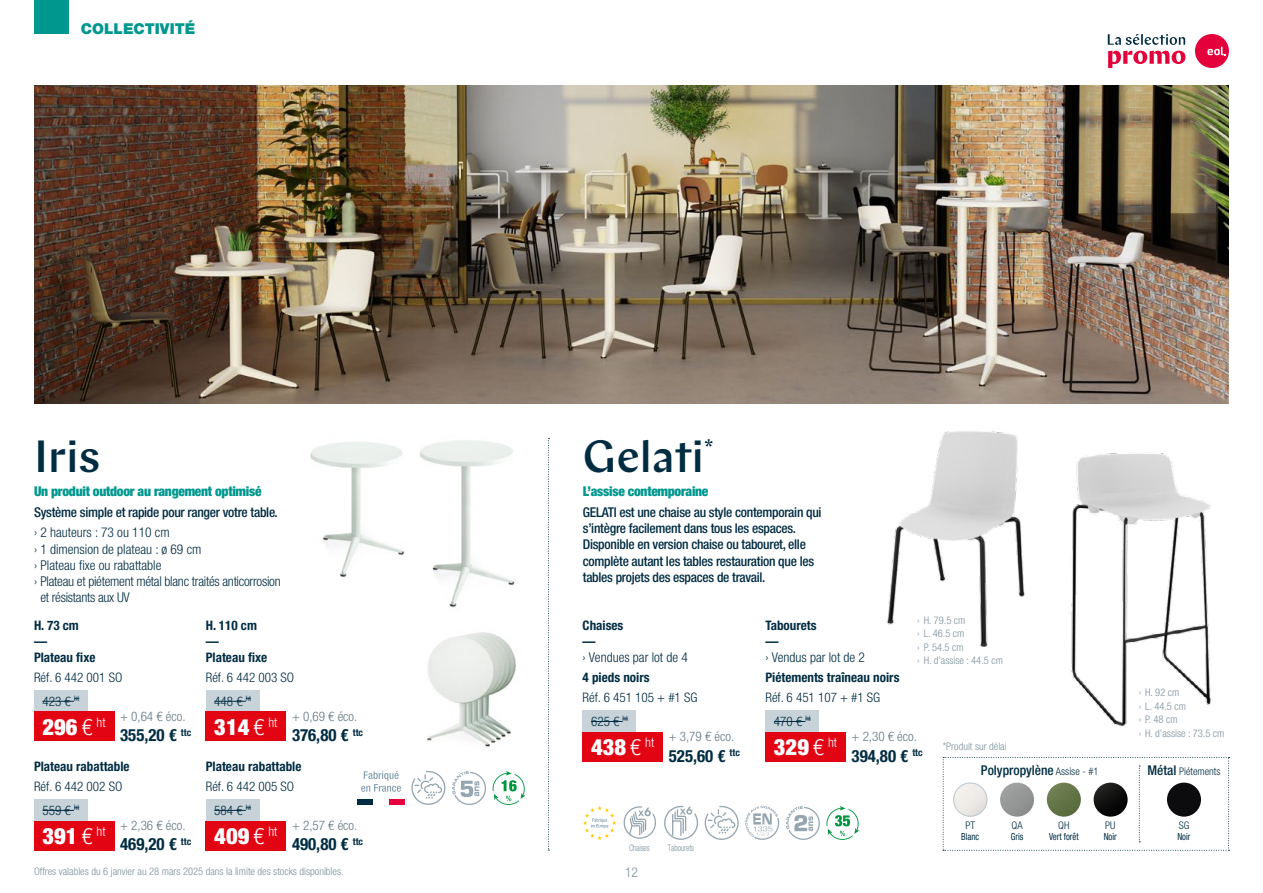
<style>
.page{position:relative;width:1263px;height:893px;background:#fff}
.page>*{position:absolute;margin:0;border:0;box-sizing:border-box;transform-origin:0 0}
.t1{font:500 45px "Chap";color:#002c42}
.t2{font:900 condensed 22.5px "Helvetica Neue LT Std";color:#fff}
.t3{font:700 condensed 16.8px "Helvetica Neue LT Std";color:#002c42}
.t4{font:900 15px "Helvetica Neue LT Std";color:#00978f}
.t5{font:500 condensed 13.5px/16.2px "Helvetica Neue LT Std";letter-spacing:-.02em;color:#002c42}
.t6{font:300 condensed 13.5px "Helvetica Neue LT Std";color:#002c42}
.t7{font:300 condensed 13.5px "Helvetica Neue LT Std";letter-spacing:-.02em;color:#002c42}
.t8{font:900 condensed 13.5px "Helvetica Neue LT Std";letter-spacing:-.02em;color:#00978f}
.t9{font:500 condensed 13.5px "Helvetica Neue LT Std";color:#002c42}
.t10{font:300 condensed 13.5px "Helvetica Neue LT Std";color:#7c909b}
.t11{font:700 condensed 13.2px/15.8px "Helvetica Neue LT Std";color:#002c42}
.t12{font:300 condensed 13.2px/23.9px "Helvetica Neue LT Std";color:#002c42}
.t13{font:300 condensed 13.2px "Helvetica Neue LT Std";color:#647984}
.t14{font:300 condensed 10.5px/13.5px "Helvetica Neue LT Std";color:#7c909b}
.t15{font:300 condensed 10.5px "Helvetica Neue LT Std";color:#002c42}
.t16{font:condensed 9.75px "Helvetica Neue LT Std";color:#002c42;scale:.9 1}
.t17{font:300 condensed 9px "Helvetica Neue LT Std";letter-spacing:-.01em;color:#7c909b;scale:.85 1}
.s1{font-weight:300}
.s2{font-weight:300;font-size:10.5px}
.s3{font-weight:500;font-size:13.5px}
</style>
<div class="page">
<img style="left:887px;top:431px;width:138px;height:216px">
<img style="left:1071px;top:453px;width:140px;height:274px">
<img style="left:310px;top:442px;width:95px;height:136px">
<img style="left:419px;top:440px;width:97px;height:307px">
<div style="left:34px;top:0;width:34px;height:34px;background:#00978f"></div>
<svg style="left:1108px;top:34px;width:77px;height:11px"></svg>
<svg style="left:1108px;top:51px;width:77px;height:17px"></svg>
<div style="left:1195px;top:34px;width:34px;height:34px;background:#e4003a;border-radius:50%"></div>
<svg style="left:1207px;top:47px;width:19px;height:8px"></svg>
<img style="left:34px;top:85px;width:1195px;height:319px">
<svg style="left:548px;top:438px;width:1px;height:413px"></svg>
<svg style="left:361px;top:771px;width:40px;height:21px"></svg>
<div style="left:357px;top:799px;width:16px;height:6px;background:#002c42"></div>
<div style="left:389px;top:799px;width:16px;height:6px;background:#e4003a"></div>
<svg style="left:411px;top:771px;width:34px;height:34px"></svg>
<svg style="left:452px;top:771px;width:34px;height:34px"></svg>
<svg style="left:493px;top:771px;width:33px;height:34px"></svg>
<div style="left:34px;top:799px;width:54px;height:22px;background:#c8d3d9"></div>
<hr style="left:43px;top:810px;width:31px;height:1px;background:#002c42">
<div style="left:34px;top:821px;width:80px;height:29px;background:#e30413"></div>
<div style="left:34px;top:690px;width:54px;height:22px;background:#c8d3d9"></div>
<hr style="left:43px;top:701px;width:31px;height:1px;background:#002c42">
<div style="left:34px;top:712px;width:80px;height:29px;background:#e30413"></div>
<div style="left:583px;top:710px;width:53px;height:22px;background:#c8d3d9"></div>
<hr style="left:591px;top:721px;width:32px;height:1px;background:#002c42">
<div style="left:583px;top:732px;width:80px;height:29px;background:#e30413"></div>
<div style="left:765px;top:710px;width:54px;height:22px;background:#c8d3d9"></div>
<hr style="left:774px;top:721px;width:31px;height:1px;background:#002c42">
<div style="left:765px;top:732px;width:80px;height:29px;background:#e30413"></div>
<div style="left:206px;top:799px;width:54px;height:22px;background:#c8d3d9"></div>
<hr style="left:214px;top:810px;width:32px;height:1px;background:#002c42">
<div style="left:206px;top:821px;width:80px;height:29px;background:#e30413"></div>
<div style="left:206px;top:690px;width:54px;height:22px;background:#c8d3d9"></div>
<hr style="left:214px;top:701px;width:32px;height:1px;background:#002c42">
<div style="left:206px;top:712px;width:80px;height:29px;background:#e30413"></div>
<svg style="left:583px;top:806px;width:33px;height:34px"></svg>
<svg style="left:623px;top:806px;width:33px;height:33px"></svg>
<svg style="left:664px;top:806px;width:34px;height:34px"></svg>
<svg style="left:705px;top:806px;width:34px;height:34px"></svg>
<svg style="left:745px;top:806px;width:34px;height:34px"></svg>
<svg style="left:786px;top:806px;width:34px;height:34px"></svg>
<svg style="left:826px;top:806px;width:33px;height:34px"></svg>
<svg style="left:943px;top:757px;width:286px;height:94px"></svg>
<img style="left:1047px;top:783px;width:34px;height:34px;border-radius:17px">
<img style="left:1000px;top:783px;width:34px;height:34px;border-radius:17px">
<img style="left:953px;top:783px;width:34px;height:34px;border-radius:17px">
<div style="left:953px;top:783px;width:34px;height:34px;border:1px solid #bbc8cf;border-radius:50%"></div>
<img style="left:1093px;top:783px;width:34px;height:34px;border-radius:17px">
<p class="t4" style="left:81px;top:20px;width:116px">COLLECTIVITÉ</p>
<h1 class="t1" style="left:34px;top:428px;width:68px">Iris</h1>
<p class="t8" style="left:34px;top:483px;width:229px">Un produit outdoor au rangement optimisé</p>
<p class="t5" style="left:34px;top:504px;width:245px">Système simple et rapide pour ranger votre table.</p>
<p class="t6" style="left:34px;top:525px;width:137px">› 2 hauteurs : 73 ou 110 cm</p>
<p class="t6" style="left:34px;top:541px;width:169px">› 1 dimension de plateau : ø 69 cm</p>
<p class="t6" style="left:34px;top:557px;width:129px">› Plateau fixe ou rabattable</p>
<p class="t7" style="left:34px;top:573px;width:248px">› Plateau et piétement métal blanc traités anticorrosion</p>
<p class="t7" style="left:40px;top:590px;width:91px">et résistants aux UV</p>
<h1 class="t1" style="left:583px;top:428px;width:133px">Gelati<sup>*</sup></h1>
<p class="t8" style="left:583px;top:483px;width:127px">L’assise contemporaine</p>
<p class="t5" style="left:583px;top:504px;width:240px">GELATI est une chaise au style contemporain qui s’intègre facilement dans tous les espaces.<br>Disponible en version chaise ou tabouret, elle complète autant les tables restauration que les tables projets des espaces de travail.</p>
<p class="t11" style="left:34px;top:617px;width:46px">H. 73 cm —</p>
<p class="t11" style="left:206px;top:617px;width:53px">H. 110 cm —</p>
<p class="t14" style="left:917px;top:613px;width:87px">› H. 79.5 cm<br>› L. 46.5 cm<br>› P. 54.5 cm<br>› H. d’assise : 44.5 cm</p>
<p class="t11" style="left:583px;top:617px;width:42px">Chaises —</p>
<p class="t6" style="left:583px;top:649px;width:107px">› Vendues par lot de 4</p>
<p class="t11" style="left:583px;top:669px;width:68px">4 pieds noirs</p>
<p class="t12" style="left:591px;top:685px;width:108px;text-indent:-9px">Réf. 6 451 105 + #1 SG<br>625 € <sup>ht</sup></p>
<h2 class="t2" style="left:591px;top:733px;width:65px">438 <span class="s1">€</span> <sup>ht</sup></h2>
<p class="t11" style="left:765px;top:617px;width:53px">Tabourets —</p>
<p class="t6" style="left:765px;top:649px;width:101px">› Vendus par lot de 2</p>
<p class="t11" style="left:765px;top:669px;width:136px">Piétements traîneau noirs</p>
<p class="t12" style="left:774px;top:685px;width:108px;text-indent:-9px">Réf. 6 451 107 + #1 SG<br>470 € <sup>ht</sup></p>
<h2 class="t2" style="left:774px;top:733px;width:65px">329 <span class="s1">€</span> <sup>ht</sup></h2>
<p class="t11" style="left:34px;top:649px;width:63px">Plateau fixe</p>
<p class="t12" style="left:43px;top:665px;width:81px;text-indent:-9px">Réf. 6 442 001 SO<br>423 € <sup>ht</sup></p>
<h2 class="t2" style="left:43px;top:713px;width:65px">296 <span class="s1">€</span> <sup>ht</sup></h2>
<p class="t11" style="left:206px;top:649px;width:63px">Plateau fixe</p>
<p class="t12" style="left:214px;top:665px;width:81px;text-indent:-9px">Réf. 6 442 003 SO<br>448 € <sup>ht</sup></p>
<h2 class="t2" style="left:214px;top:713px;width:65px">314 <span class="s1">€</span> <sup>ht</sup></h2>
<p class="t14" style="left:1139px;top:686px;width:87px">› H. 92 cm<br>› L. 44.5 cm<br>› P. 48 cm<br>› H. d’assise : 73.5 cm</p>
<p class="t13" style="left:120px;top:709px;width:67px">+ 0,64 € éco.</p>
<p class="t3" style="left:120px;top:725px;width:73px">355,20 € <sup>ttc</sup></p>
<p class="t13" style="left:292px;top:709px;width:67px">+ 0,69 € éco.</p>
<p class="t3" style="left:292px;top:725px;width:73px">376,80 € <sup>ttc</sup></p>
<p class="t13" style="left:669px;top:729px;width:67px">+ 3,79 € éco.</p>
<p class="t3" style="left:669px;top:745px;width:73px">525,60 € <sup>ttc</sup></p>
<p class="t13" style="left:852px;top:729px;width:67px">+ 2,30 € éco.</p>
<p class="t3" style="left:852px;top:745px;width:73px">394,80 € <sup>ttc</sup></p>
<p class="t14" style="left:943px;top:739px;width:65px">*Produit sur délai</p>
<p class="t11" style="left:34px;top:758px;width:97px">Plateau rabattable</p>
<p class="t12" style="left:43px;top:774px;width:81px;text-indent:-9px">Réf. 6 442 002 SO<br>559 € <sup>ht</sup></p>
<h2 class="t2" style="left:43px;top:822px;width:65px">391 <span class="s1">€</span> <sup>ht</sup></h2>
<p class="t11" style="left:206px;top:758px;width:97px">Plateau rabattable</p>
<p class="t12" style="left:214px;top:774px;width:81px;text-indent:-9px">Réf. 6 442 005 SO<br>584 € <sup>ht</sup></p>
<h2 class="t2" style="left:214px;top:822px;width:65px">409 <span class="s1">€</span> <sup>ht</sup></h2>
<p class="t9" style="left:981px;top:762px;width:119px">Polypropylène <span class="s2">Assise - #1</span></p>
<p class="t15" style="left:1147px;top:765px;width:74px"><span class="s3">Métal</span> Piétements</p>
<p class="t13" style="left:120px;top:818px;width:67px">+ 2,36 € éco.</p>
<p class="t3" style="left:120px;top:834px;width:73px">469,20 € <sup>ttc</sup></p>
<p class="t13" style="left:292px;top:818px;width:67px">+ 2,57 € éco.</p>
<p class="t3" style="left:292px;top:834px;width:73px">490,80 € <sup>ttc</sup></p>
<p class="t15" style="left:1011px;top:820px;width:13px">QA</p>
<p class="t16" style="left:1011px;top:831px;width:16px">Gris</p>
<p class="t15" style="left:1058px;top:820px;width:13px">QH</p>
<p class="t16" style="left:1049px;top:831px;width:35px">Vert forêt</p>
<p class="t15" style="left:1179px;top:820px;width:12px">SG</p>
<p class="t16" style="left:1177px;top:831px;width:16px">Noir</p>
<p class="t15" style="left:965px;top:820px;width:11px">PT</p>
<p class="t16" style="left:961px;top:831px;width:22px">Blanc</p>
<p class="t15" style="left:1105px;top:820px;width:12px">PU</p>
<p class="t16" style="left:1104px;top:831px;width:16px">Noir</p>
<p class="t17" style="left:629px;top:842px;width:26px">Chaises</p>
<p class="t17" style="left:668px;top:842px;width:32px">Tabourets</p>
<p class="t14" style="left:34px;top:865px;width:311px">Offres valables du 6 janvier au 28 mars 2025 dans la limite des stocks disponibles.</p>
<p class="t10" style="left:625px;top:864px;width:14px">12</p>
</div>
